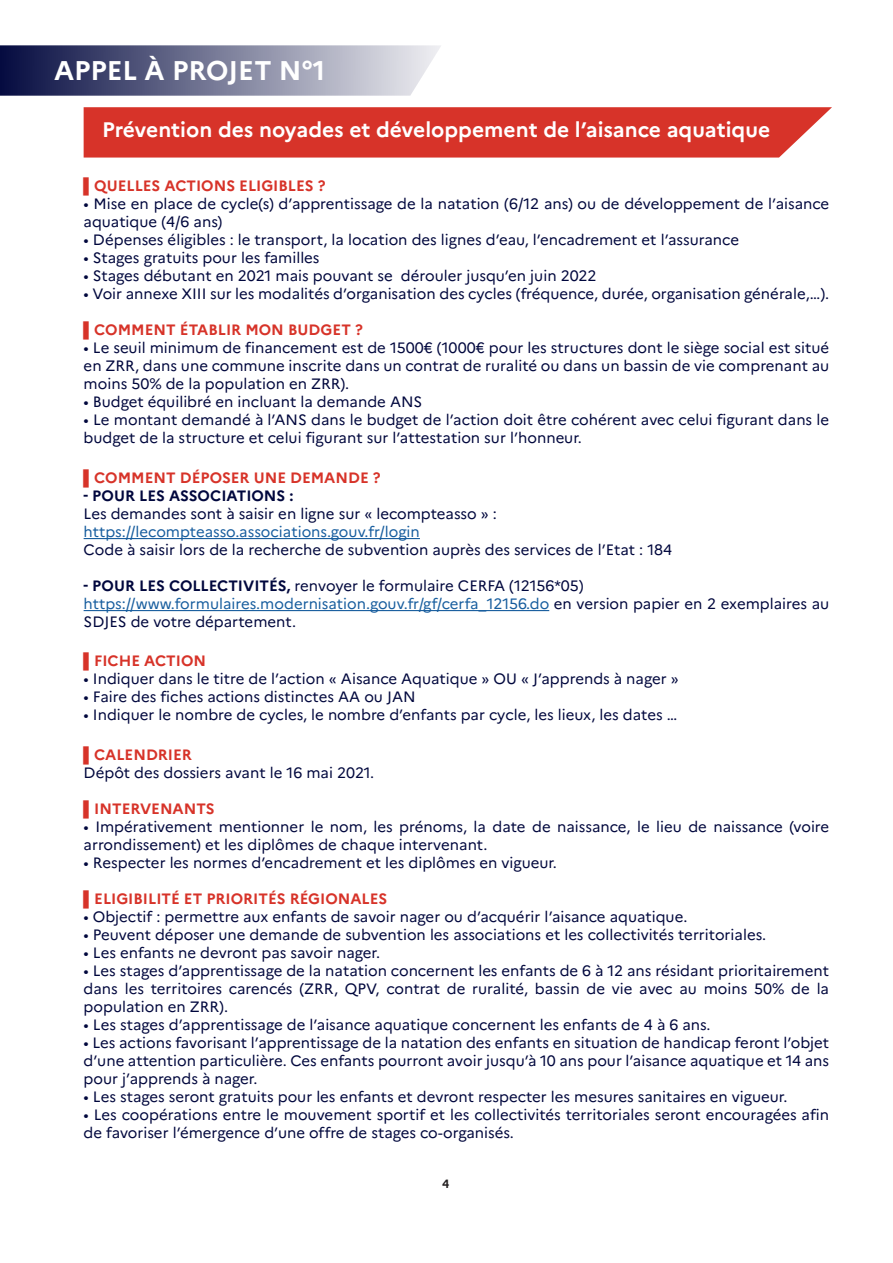
<style>
.page{position:relative;width:893px;height:1263px;background:#fff}
.page>*{position:absolute;margin:0;border:0;box-sizing:border-box;transform-origin:0 0}
.t1{font:700 27px "Marianne";color:#fff}
.t2{font:700 21px "Marianne";color:#fff}
.t3{font:15px/18px "Marianne";color:#00073d}
.t4{font:15px/18px "Marianne";color:#175d9e}
.t5{font:700 15px "Marianne";color:#d73329}
.t6{font:700 15px "Marianne";color:#00073d}
.t7{font:700 12px "Marianne";color:#231f20}
.s1{font-family:"Arial";font-weight:900}
.s2{font-weight:700}
.s3{color:#00073d}
</style>
<div class="page">
<svg style="left:0;top:45px;width:441px;height:51px;background:#7c7f9b"></svg>
<svg style="left:84px;top:107px;width:748px;height:51px;background:#d93d33"></svg>
<hr style="left:84px;top:538px;width:336px;height:1px;background:#175d9e">
<hr style="left:84px;top:610px;width:465px;height:1px;background:#175d9e">
<p class="t1" style="left:54px;top:54px;width:273px">APPEL À PROJET N°1</p>
<p class="t2" style="left:102px;top:117px;width:670px">Prévention des noyades et développement de l’aisance aquatique</p>
<p class="t5" style="left:84px;top:176px;width:243px"><span class="s1">▌</span>QUELLES ACTIONS ELIGIBLES ?</p>
<p class="t3" style="left:84px;top:195px;width:747px">• Mise en place de cycle(s) d’apprentissage de la natation (6/12 ans) ou de développement de l’aisance aquatique (4/6 ans)</p>
<p class="t3" style="left:84px;top:231px;width:657px">• Dépenses éligibles : le transport, la location des lignes d’eau, l’encadrement et l’assurance</p>
<p class="t3" style="left:84px;top:249px;width:237px">• Stages gratuits pour les familles</p>
<p class="t3" style="left:84px;top:267px;width:514px">• Stages débutant en 2021 mais pouvant se dérouler jusqu’en juin 2022</p>
<p class="t3" style="left:84px;top:285px;width:747px">• Voir annexe XIII sur les modalités d’organisation des cycles (fréquence, durée, organisation générale,…).</p>
<p class="t5" style="left:84px;top:320px;width:281px"><span class="s1">▌</span>COMMENT ÉTABLIR MON BUDGET ?</p>
<p class="t3" style="left:84px;top:339px;width:747px;text-align:justify">• Le seuil minimum de financement est de 1500€ (1000€ pour les structures dont le siège social est situé en ZRR, dans une commune inscrite dans un contrat de ruralité ou dans un bassin de vie comprenant au moins 50% de la population en ZRR).</p>
<p class="t3" style="left:84px;top:393px;width:340px">• Budget équilibré en incluant la demande ANS</p>
<p class="t3" style="left:84px;top:411px;width:747px">• Le montant demandé à l’ANS dans le budget de l’action doit être cohérent avec celui figurant dans le budget de la structure et celui figurant sur l’attestation sur l’honneur.</p>
<p class="t5" style="left:84px;top:468px;width:298px"><span class="s1">▌</span>COMMENT DÉPOSER UNE DEMANDE ?</p>
<p class="t6" style="left:84px;top:486px;width:211px">- POUR LES ASSOCIATIONS :</p>
<p class="t3" style="left:84px;top:504px;width:415px">Les demandes sont à saisir en ligne sur « lecompteasso » :</p>
<p class="t4" style="left:84px;top:522px;width:338px">https://lecompteasso.associations.gouv.fr/login</p>
<p class="t3" style="left:84px;top:540px;width:590px">Code à saisir lors de la recherche de subvention auprès des services de l’Etat : 184</p>
<p class="t3" style="left:84px;top:576px;width:501px"><span class="s2">- POUR LES COLLECTIVITÉS,</span> renvoyer le formulaire CERFA (12156*05)</p>
<p class="t4" style="left:84px;top:594px;width:747px">https://www.formulaires.modernisation.gouv.fr/gf/cerfa_12156.do <span class="s3">en version papier en 2 exemplaires au<br>SDJES de votre département.</span></p>
<p class="t5" style="left:84px;top:652px;width:124px"><span class="s1">▌</span>FICHE ACTION</p>
<p class="t3" style="left:84px;top:670px;width:596px">• Indiquer dans le titre de l’action « Aisance Aquatique » OU « J’apprends à nager »</p>
<p class="t3" style="left:84px;top:688px;width:333px">• Faire des fiches actions distinctes AA ou JAN</p>
<p class="t3" style="left:84px;top:706px;width:595px">• Indiquer le nombre de cycles, le nombre d’enfants par cycle, les lieux, les dates …</p>
<p class="t5" style="left:84px;top:745px;width:110px"><span class="s1">▌</span>CALENDRIER</p>
<p class="t3" style="left:84px;top:763px;width:292px">Dépôt des dossiers avant le 16 mai 2021.</p>
<p class="t5" style="left:84px;top:799px;width:133px"><span class="s1">▌</span>INTERVENANTS</p>
<p class="t3" style="left:84px;top:817px;width:747px">• Impérativement mentionner le nom, les prénoms, la date de naissance, le lieu de naissance (voire arrondissement) et les diplômes de chaque intervenant.</p>
<p class="t3" style="left:84px;top:853px;width:475px">• Respecter les normes d’encadrement et les diplômes en vigueur.</p>
<p class="t5" style="left:84px;top:889px;width:305px"><span class="s1">▌</span>ELIGIBILITÉ ET PRIORITÉS RÉGIONALES</p>
<p class="t3" style="left:84px;top:907px;width:605px">• Objectif : permettre aux enfants de savoir nager ou d’acquérir l’aisance aquatique.</p>
<p class="t3" style="left:84px;top:925px;width:684px">• Peuvent déposer une demande de subvention les associations et les collectivités territoriales.</p>
<p class="t3" style="left:84px;top:943px;width:298px">• Les enfants ne devront pas savoir nager.</p>
<p class="t3" style="left:84px;top:961px;width:747px;text-align:justify">• Les stages d’apprentissage de la natation concernent les enfants de 6 à 12 ans résidant prioritairement dans les territoires carencés (ZRR, QPV, contrat de ruralité, bassin de vie avec au moins 50% de la population en ZRR).</p>
<p class="t3" style="left:84px;top:1015px;width:629px">• Les stages d’apprentissage de l’aisance aquatique concernent les enfants de 4 à 6 ans.</p>
<p class="t3" style="left:84px;top:1033px;width:747px;text-align:justify">• Les actions favorisant l’apprentissage de la natation des enfants en situation de handicap feront l’objet d’une attention particulière. Ces enfants pourront avoir jusqu’à 10 ans pour l’aisance aquatique et 14 ans pour j’apprends à nager.</p>
<p class="t3" style="left:84px;top:1087px;width:705px">• Les stages seront gratuits pour les enfants et devront respecter les mesures sanitaires en vigueur.</p>
<p class="t3" style="left:84px;top:1105px;width:747px">• Les coopérations entre le mouvement sportif et les collectivités territoriales seront encouragées afin de favoriser l’émergence d’une offre de stages co-organisés.</p>
<p class="t7" style="left:442px;top:1177px;width:9px">4</p>
</div>
